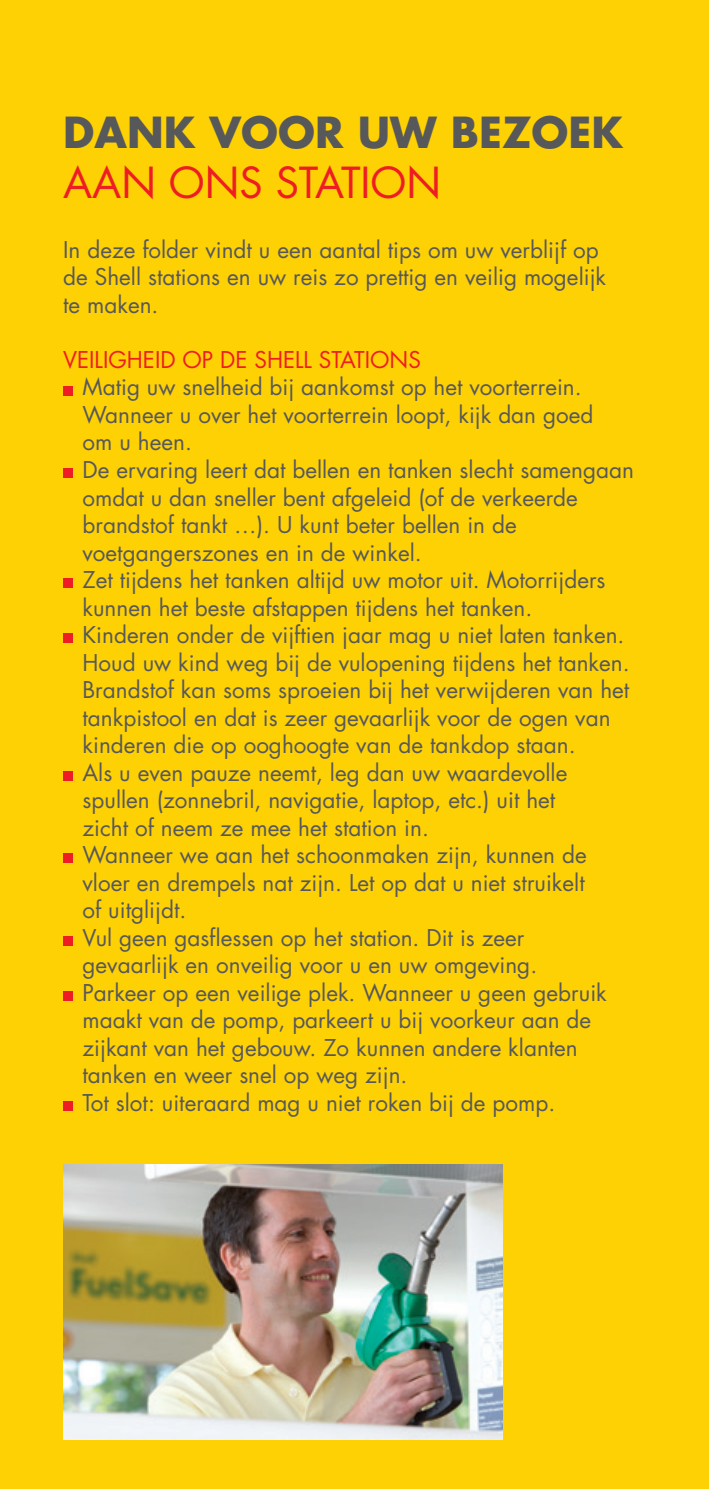
<style>
.page{position:relative;width:709px;height:1489px;background:#fff}
.page>*{position:absolute;margin:0;border:0;box-sizing:border-box;transform-origin:0 0}
.t1{font:700 41.75px "Futura Std";color:#57585a}
.t2{font:41.75px "Futura Std";color:#ee1d23}
.t3{font:22.5px/27.5px "Futura Std";color:#57585a}
.t4{font:22.5px "Futura Std";color:#ee1d23}
</style>
<div class="page">
<div style="left:0;top:0;width:709px;height:1488px;background:#fed105"></div>
<div style="left:63px;top:386px;width:10px;height:9px;background:#ee1d23"></div>
<div style="left:63px;top:468px;width:10px;height:10px;background:#ee1d23"></div>
<div style="left:63px;top:578px;width:10px;height:10px;background:#ee1d23"></div>
<div style="left:63px;top:633px;width:10px;height:10px;background:#ee1d23"></div>
<div style="left:63px;top:771px;width:10px;height:9px;background:#ee1d23"></div>
<div style="left:63px;top:853px;width:10px;height:10px;background:#ee1d23"></div>
<div style="left:63px;top:936px;width:10px;height:9px;background:#ee1d23"></div>
<div style="left:63px;top:991px;width:10px;height:9px;background:#ee1d23"></div>
<div style="left:63px;top:1101px;width:10px;height:9px;background:#ee1d23"></div>
<img style="left:63px;top:1164px;width:440px;height:275px">
<h1 class="t1" style="left:63px;top:104px;width:561px">DANK VOOR UW BEZOEK</h1>
<h1 class="t2" style="left:63px;top:155px;width:379px">AAN ONS STATION</h1>
<p class="t3" style="left:63px;top:236px;width:544px">In deze folder vindt u een aantal tips om uw verblijf op de Shell stations en uw reis zo prettig en veilig mogelijk te maken.</p>
<p class="t4" style="left:63px;top:345px;width:359px">VEILIGHEID OP DE SHELL STATIONS</p>
<p class="t3" style="left:83px;top:373px;width:553px">Matig uw snelheid bij aankomst op het voorterrein.<br>Wanneer u over het voorterrein loopt, kijk dan goed<br>om u heen.<br>De ervaring leert dat bellen en tanken slecht samengaan omdat u dan sneller bent afgeleid (of de verkeerde brandstof tankt …). U kunt beter bellen in de voetgangerszones en in de winkel.<br>Zet tijdens het tanken altijd uw motor uit. Motorrijders kunnen het beste afstappen tijdens het tanken.<br>Kinderen onder de vijftien jaar mag u niet laten tanken.<br>Houd uw kind weg bij de vulopening tijdens het tanken.<br>Brandstof kan soms sproeien bij het verwijderen van het tankpistool en dat is zeer gevaarlijk voor de ogen van kinderen die op ooghoogte van de tankdop staan.<br>Als u even pauze neemt, leg dan uw waardevolle spullen (zonnebril, navigatie, laptop, etc.) uit het<br>zicht of neem ze mee het station in.<br>Wanneer we aan het schoonmaken zijn, kunnen de vloer en drempels nat zijn. Let op dat u niet struikelt<br>of uitglijdt.<br>Vul geen gasflessen op het station. Dit is zeer<br>gevaarlijk en onveilig voor u en uw omgeving.<br>Parkeer op een veilige plek. Wanneer u geen gebruik maakt van de pomp, parkeert u bij voorkeur aan de zijkant van het gebouw. Zo kunnen andere klanten tanken en weer snel op weg zijn.<br>Tot slot: uiteraard mag u niet roken bij de pomp.</p>
</div>
